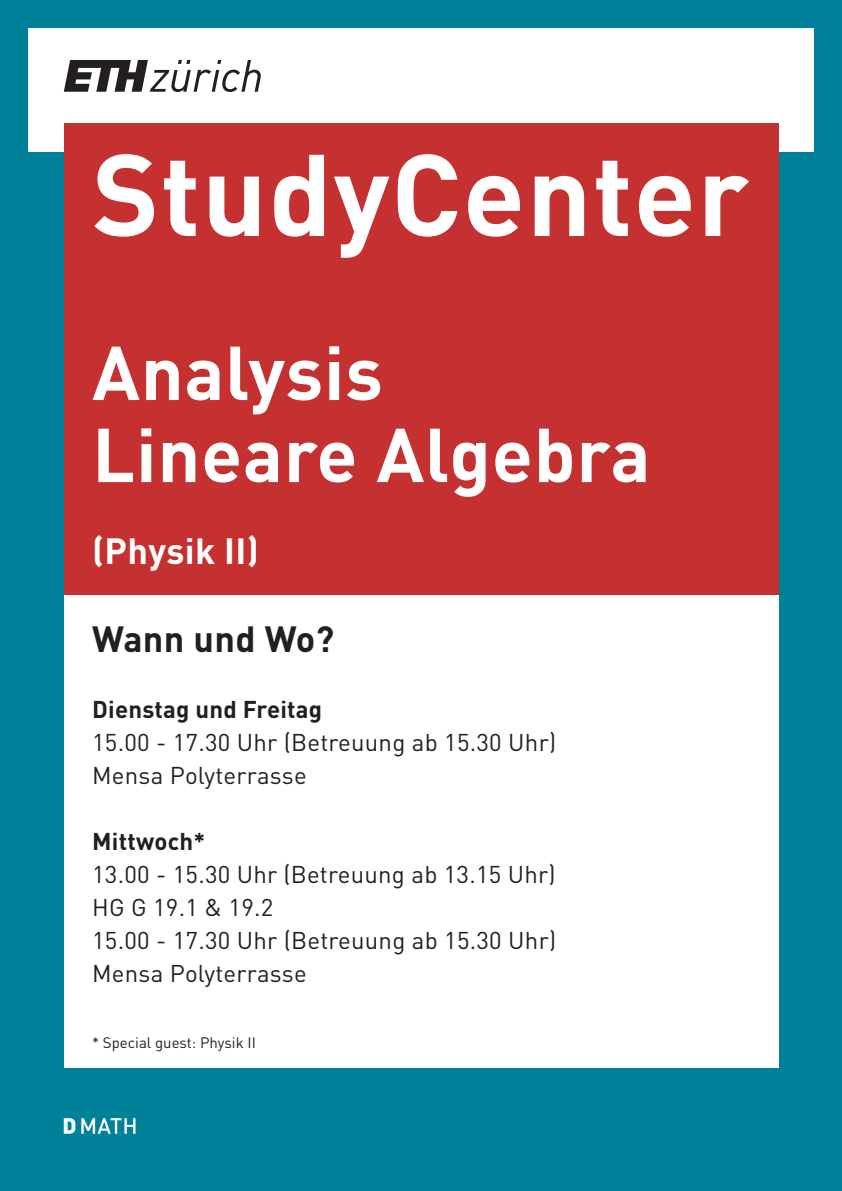
<style>
.page{position:relative;width:842px;height:1191px;background:#00819a}
.page>*{position:absolute;margin:0;border:0;box-sizing:border-box;transform-origin:0 0}
._21-titel-A3{font:700 114px "DIN Pro";letter-spacing:.01em;color:#fff}
._21-titel-A3-2{font:700 75px "DIN Pro";letter-spacing:.01em;color:#fff}
._21-titel-A3-3{font:700 36px "DIN Pro";letter-spacing:.01em;color:#fff}
._21-text-A3{font:700 36px "DIN Pro";letter-spacing:.01em;color:#231f20}
._03-titel-3{font:24px "DIN Pro";letter-spacing:.01em;color:#231f20}
._03-titel-3-2{font:700 24px "DIN Pro";letter-spacing:.01em;color:#231f20}
._03-titel-3-3{font:15px "DIN Pro";color:#231f20}
</style>
<div class="page">
<div style="left:28px;top:28px;width:786px;height:124px;background:#fff"></div>
<div style="left:64px;top:123px;width:714px;height:472px;background:#c53130"></div>
<div style="left:64px;top:595px;width:714px;height:472px;background:#fff"></div>
<svg style="left:64px;top:1118px;width:71px;height:15px"></svg>
<svg style="left:64px;top:60px;width:197px;height:32px"></svg>
<p class="_21-titel-A3" style="left:92px;top:100px;width:658px">StudyCenter</p>
<p class="_21-titel-A3-2" style="left:92px;top:310px;width:292px">Analysis</p>
<p class="_21-titel-A3-2" style="left:92px;top:392px;width:560px">Lineare Algebra</p>
<p class="_21-titel-A3-3" style="left:92px;top:521px;width:168px">(Physik II)</p>
<p class="_21-text-A3" style="left:92px;top:608px;width:244px">Wann und Wo?</p>
<p class="_03-titel-3-2" style="left:92px;top:689px;width:232px">Dienstag und Freitag</p>
<p class="_03-titel-3" style="left:92px;top:723px;width:465px">15.00 - 17.30 Uhr (Betreuung ab 15.30 Uhr)</p>
<p class="_03-titel-3" style="left:92px;top:756px;width:216px">Mensa Polyterrasse</p>
<p class="_03-titel-3-2" style="left:92px;top:821px;width:115px">Mittwoch*</p>
<p class="_03-titel-3" style="left:92px;top:855px;width:465px">13.00 - 15.30 Uhr (Betreuung ab 13.15 Uhr)</p>
<p class="_03-titel-3" style="left:92px;top:888px;width:183px">HG G 19.1 &amp; 19.2</p>
<p class="_03-titel-3" style="left:92px;top:921px;width:465px">15.00 - 17.30 Uhr (Betreuung ab 15.30 Uhr)</p>
<p class="_03-titel-3" style="left:92px;top:954px;width:216px">Mensa Polyterrasse</p>
<p class="_03-titel-3-3" style="left:92px;top:1030px;width:165px">* Special guest: Physik II</p>
</div>
